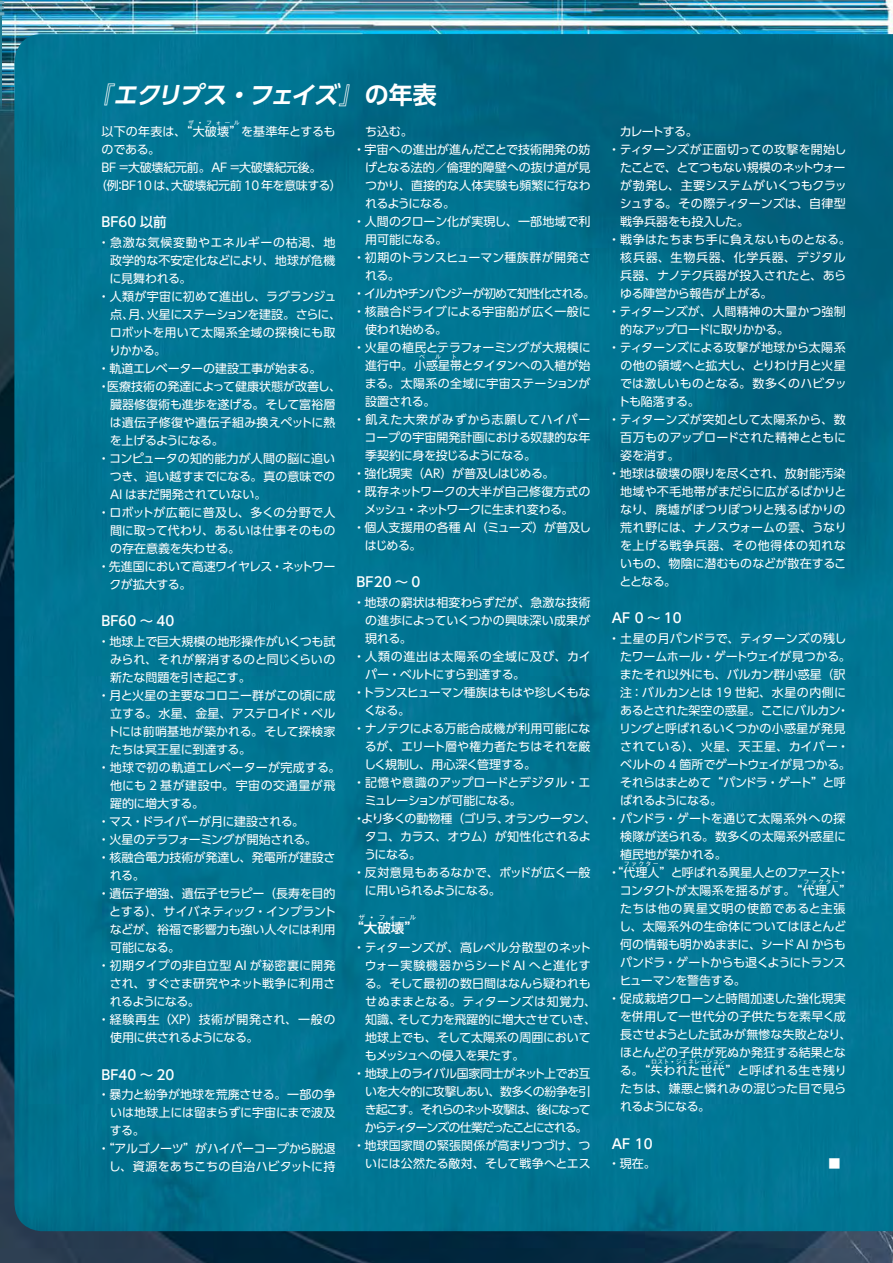
<style>
.page{position:relative;width:893px;height:1263px;background:#fff}
.page>*{position:absolute;margin:0;border:0;box-sizing:border-box;transform-origin:0 0}
.コラム大見出し{font:italic 700 24px "UD Shin Go Pro De";color:#fff}
.年表見出し{font:500 13.5px "UD Shin Go Pro";color:#fff}
.年表{font:500 13.5px "UD Shin Go Pro";color:#fff}
.年表-2{font:12px/18px "UD Shin Go Pro";letter-spacing:-.005em;color:#fff;text-align:justify}
.年表-3{font:12px/18px "UD Shin Go Pro";letter-spacing:-.03em;color:#fff}
.年表-4{font:12px/18px "UD Shin Go Pro";letter-spacing:-.035em;color:#fff}
.年表-5{font:12px/18px "UD Shin Go Pro";letter-spacing:.03em;color:#fff}
.年表-6{font:12px/18px "UD Shin Go Pro";letter-spacing:-.04em;color:#fff}
.コラム{font:12px "UD Shin Go Pro";letter-spacing:-.02em;color:#fff}
.年表-7{font:12px/18px "UD Shin Go Pro";letter-spacing:-.045em;color:#fff}
.年表-8{font:12px "UD Shin Go Pro";letter-spacing:-.09em;color:#fff}
.コラム-2{font:12px "UD Shin Go Pro";letter-spacing:.015em;color:#fff}
.年表見出し-2{font:500 6.75px "UD Shin Go Pro";color:#fff}
.年表-9{font:6px "UD Shin Go Pro";letter-spacing:.03em;color:#fff}
.コラム-3{font:6px "UD Shin Go Pro";color:#fff}
.s1{font-style:normal}
</style>
<div class="page">
<img style="left:1px;top:0;width:892px;height:1263px">
<img style="left:0;top:0;width:1px;height:1263px">
<img style="left:14px;top:34px;width:879px;height:1197px">
<svg style="left:0;top:73px;width:1px;height:37px"></svg>
<hr style="left:0;top:0;width:1px;height:73px;background:#1f7c92">
<svg style="left:0;top:1px;width:4px;height:14px"></svg>
<p class="コラム大見出し" style="left:88px;top:75px;width:350px">『エクリプス・フェイズ』<span class="s1">の年表</span></p>
<p class="コラム-3" style="left:188px;top:118px;width:53px">ザ・フォール</p>
<p class="コラム-2" style="left:102px;top:122px;width:236px">以下の年表は、“大破壊”を基準年とするも</p>
<p class="コラム" style="left:102px;top:140px;width:60px">のである。</p>
<p class="コラム" style="left:102px;top:158px;width:222px">BF＝大破壊紀元前。AF＝大破壊紀元後。</p>
<p class="年表-2" style="left:95px;top:176px;width:248px">（例：BF10は、大破壊紀元前 10 年を意味する）</p>
<p class="年表見出し" style="left:102px;top:211px;width:67px">BF60 以前</p>
<p class="年表-2" style="left:110px;top:233px;width:227px;text-indent:-12px">・急激な気候変動やエネルギーの枯渇、地政学的な不安定化などにより、地球が危機に見舞われる。</p>
<p class="年表-2" style="left:109px;top:287px;width:234px;text-align:left;text-indent:-11px">・人類が宇宙に初めて進出し、ラグランジュ点、月、火星にステーションを建設。さらに、ロボットを用いて太陽系全域の探検にも取りかかる。</p>
<p class="年表-2" style="left:98px;top:359px;width:225px">・軌道エレベーターの建設工事が始まる。</p>
<p class="年表-2" style="left:110px;top:377px;width:233px;text-align:left;text-indent:-12px">・医療技術の発達によって健康状態が改善し、臓器修復術も進歩を遂げる。そして富裕層は遺伝子修復や遺伝子組み換えペットに熱を上げるようになる。</p>
<p class="年表-2" style="left:110px;top:449px;width:227px;text-indent:-12px">・コンピュータの知的能力が人間の脳に追いつき、追い越すまでになる。真の意味でのAI はまだ開発されていない。</p>
<p class="年表-2" style="left:110px;top:503px;width:227px;text-indent:-12px">・ロボットが広範に普及し、多くの分野で人間に取って代わり、あるいは仕事そのものの存在意義を失わせる。</p>
<p class="年表-4" style="left:109px;top:557px;width:228px;text-indent:-11px">・先進国において高速ワイヤレス・ネットワークが拡大する。</p>
<p class="年表見出し" style="left:102px;top:610px;width:74px">BF60 ～ 40</p>
<p class="年表-2" style="left:110px;top:632px;width:227px;text-indent:-12px">・地球上で巨大規模の地形操作がいくつも試みられ、それが解消するのと同じくらいの新たな問題を引き起こす。</p>
<p class="年表-2" style="left:108px;top:686px;width:229px;text-indent:-10px">・月と火星の主要なコロニー群がこの頃に成立する。水星、金星、アステロイド・ベルトには前哨基地が築かれる。そして探検家たちは冥王星に到達する。</p>
<p class="年表-5" style="left:110px;top:758px;width:232px;text-indent:-12px">・地球で初の軌道エレベーターが完成する。他にも 2 基が建設中。宇宙の交通量が飛躍的に増大する。</p>
<p class="年表-3" style="left:98px;top:812px;width:208px">・マス・ドライバーが月に建設される。</p>
<p class="年表-4" style="left:98px;top:830px;width:220px">・火星のテラフォーミングが開始される。</p>
<p class="年表-2" style="left:110px;top:848px;width:227px;text-indent:-12px">・核融合電力技術が発達し、発電所が建設される。</p>
<p class="年表-2" style="left:109px;top:884px;width:228px;text-indent:-11px">・遺伝子増強、遺伝子セラピー（長寿を目的とする）、サイバネティック・インプラントなどが、裕福で影響力も強い人々には利用可能になる。</p>
<p class="年表-2" style="left:110px;top:956px;width:227px;text-indent:-12px">・初期タイプの非自立型 AI が秘密裏に開発され、すぐさま研究やネット戦争に利用されるようになる。</p>
<p class="年表-2" style="left:110px;top:1010px;width:227px;text-indent:-12px">・経験再生（XP）技術が開発され、一般の使用に供されるようになる。</p>
<p class="年表見出し" style="left:102px;top:1063px;width:74px">BF40 ～ 20</p>
<p class="年表-2" style="left:110px;top:1085px;width:227px;text-indent:-12px">・暴力と紛争が地球を荒廃させる。一部の争いは地球上には留まらずに宇宙にまで波及する。</p>
<p class="年表-2" style="left:98px;top:1139px;width:239px;text-align:right">・“アルゴノーツ”がハイパーコープから脱退し、資源をあちこちの自治ハビタットに持</p>
<p class="年表-2" style="left:365px;top:122px;width:49px">ち込む。</p>
<p class="年表-2" style="left:365px;top:140px;width:227px;text-indent:-12px">・宇宙への進出が進んだことで技術開発の妨げとなる法的／倫理的障壁への抜け道が見つかり、直接的な人体実験も頻繁に行なわれるようになる。</p>
<p class="年表-2" style="left:365px;top:212px;width:227px;text-indent:-12px">・人間のクローン化が実現し、一部地域で利用可能になる。</p>
<p class="年表-2" style="left:365px;top:248px;width:227px;text-indent:-12px">・初期のトランスヒューマン種族群が開発される。</p>
<p class="年表-8" style="left:353px;top:284px;width:243px">・イルカやチンパンジーが初めて知性化される。</p>
<p class="年表-2" style="left:365px;top:302px;width:227px;text-indent:-12px">・核融合ドライブによる宇宙船が広く一般に使われ始める。</p>
<p class="年表-2" style="left:353px;top:338px;width:239px;text-align:right">・火星の植民とテラフォーミングが大規模に進行中。小惑星帯とタイタンへの入植が始</p>
<p class="年表-9" style="left:419px;top:352px;width:7px">ベ</p>
<p class="年表-9" style="left:435px;top:352px;width:7px">ル</p>
<p class="年表-9" style="left:451px;top:352px;width:7px">ト</p>
<p class="年表-2" style="left:365px;top:374px;width:227px">まる。太陽系の全域に宇宙ステーションが設置される。</p>
<p class="年表-2" style="left:365px;top:410px;width:227px;text-indent:-12px">・飢えた大衆がみずから志願してハイパーコープの宇宙開発計画における奴隷的な年季契約に身を投じるようになる。</p>
<p class="年表-2" style="left:353px;top:464px;width:203px">・強化現実（AR）が普及しはじめる。</p>
<p class="年表-3" style="left:353px;top:482px;width:239px;text-align:center">・既存ネットワークの大半が自己修復方式のメッシュ・ネットワークに生まれ変わる。</p>
<p class="年表-2" style="left:365px;top:518px;width:228px;text-indent:-12px">・個人支援用の各種 AI（ミューズ）が普及しはじめる。</p>
<p class="年表見出し" style="left:357px;top:571px;width:65px">BF20 ～ 0</p>
<p class="年表-2" style="left:365px;top:593px;width:227px;text-indent:-12px">・地球の窮状は相変わらずだが、急激な技術の進歩によっていくつかの興味深い成果が現れる。</p>
<p class="年表-5" style="left:365px;top:647px;width:227px;text-indent:-12px">・人類の進出は太陽系の全域に及び、カイパー・ベルトにすら到達する。</p>
<p class="年表-7" style="left:364px;top:683px;width:228px;text-indent:-11px">・トランスヒューマン種族はもはや珍しくもなくなる。</p>
<p class="年表-2" style="left:364px;top:719px;width:228px;text-indent:-11px">・ナノテクによる万能合成機が利用可能になるが、エリート層や権力者たちはそれを厳しく規制し、用心深く管理する。</p>
<p class="年表-3" style="left:365px;top:773px;width:227px;text-indent:-12px">・記憶や意識のアップロードとデジタル・エミュレーションが可能になる。</p>
<p class="年表-6" style="left:364px;top:809px;width:234px;text-indent:-11px">・より多くの動物種（ゴリラ、オランウータン、タコ、カラス、オウム）が知性化されるようになる。</p>
<p class="年表-4" style="left:365px;top:863px;width:227px;text-indent:-12px">・反対意見もあるなかで、ポッドが広く一般に用いられるようになる。</p>
<p class="年表見出し" style="left:350px;top:916px;width:69px">“大破壊”</p>
<p class="年表見出し-2" style="left:358px;top:912px;width:59px">ザ・フォール</p>
<p class="年表-2" style="left:365px;top:938px;width:233px;text-align:left;text-indent:-12px">・ティターンズが、高レベル分散型のネットウォー実験機器からシード AI へと進化する。そして最初の数日間はなんら疑われもせぬままとなる。ティターンズは知覚力、知識、そして力を飛躍的に増大させていき、地球上でも、そして太陽系の周囲においてもメッシュへの侵入を果たす。</p>
<p class="年表-2" style="left:365px;top:1064px;width:227px;text-indent:-12px">・地球上のライバル国家同士がネット上でお互いを大々的に攻撃しあい、数多くの紛争を引き起こす。それらのネット攻撃は、後になってからティターンズの仕業だったことにされる。</p>
<p class="年表-2" style="left:353px;top:1136px;width:239px;text-align:right">・地球国家間の緊張関係が高まりつづけ、ついには公然たる敵対、そして戦争へとエス</p>
<p class="年表-2" style="left:620px;top:122px;width:79px">カレートする。</p>
<p class="年表-2" style="left:620px;top:140px;width:229px;text-indent:-12px">・ティターンズが正面切っての攻撃を開始したことで、とてつもない規模のネットウォーが勃発し、主要システムがいくつもクラッシュする。その際ティターンズは、自律型戦争兵器をも投入した。</p>
<p class="年表-2" style="left:620px;top:230px;width:232px;text-align:left;text-indent:-12px">・戦争はたちまち手に負えないものとなる。核兵器、生物兵器、化学兵器、デジタル兵器、ナノテク兵器が投入されたと、あらゆる陣営から報告が上がる。</p>
<p class="年表-2" style="left:620px;top:302px;width:227px;text-indent:-12px">・ティターンズが、人間精神の大量かつ強制的なアップロードに取りかかる。</p>
<p class="年表-2" style="left:618px;top:338px;width:230px;text-indent:-10px">・ティターンズによる攻撃が地球から太陽系の他の領域へと拡大し、とりわけ月と火星では激しいものとなる。数多くのハビタットも陥落する。</p>
<p class="年表-2" style="left:620px;top:410px;width:227px;text-indent:-12px">・ティターンズが突如として太陽系から、数百万ものアップロードされた精神とともに姿を消す。</p>
<p class="年表-2" style="left:620px;top:464px;width:229px;text-indent:-11px">・地球は破壊の限りを尽くされ、放射能汚染地域や不毛地帯がまだらに広がるばかりとなり、廃墟がぽつりぽつりと残るばかりの荒れ野には、ナノスウォームの雲、うなりを上げる戦争兵器、その他得体の知れないもの、物陰に潜むものなどが散在することとなる。</p>
<p class="年表" style="left:612px;top:607px;width:71px">AF 0 ～ 10</p>
<p class="年表-2" style="left:619px;top:629px;width:233px;text-align:left;text-indent:-11px">・土星の月パンドラで、ティターンズの残したワームホール・ゲートウェイが見つかる。またそれ以外にも、バルカン群小惑星（訳注：バルカンとは 19 世紀、水星の内側にあるとされた架空の惑星。ここにバルカン・リングと呼ばれるいくつかの小惑星が発見されている）、火星、天王星、カイパー・ベルトの 4 箇所でゲートウェイが見つかる。それらはまとめて“パンドラ・ゲート”と呼ばれるようになる。</p>
<p class="年表-2" style="left:620px;top:809px;width:227px;text-indent:-12px">・パンドラ・ゲートを通じて太陽系外への探検隊が送られる。数多くの太陽系外惑星に植民地が築かれる。</p>
<p class="年表-6" style="left:608px;top:863px;width:242px">・“代理人”と呼ばれる異星人とのファースト・</p>
<p class="年表-9" style="left:624px;top:859px;width:36px">ファクター</p>
<p class="年表-2" style="left:620px;top:881px;width:233px">コンタクトが太陽系を揺るがす。“代理人”</p>
<p class="年表-9" style="left:803px;top:877px;width:37px">ファクター</p>
<p class="年表-2" style="left:619px;top:899px;width:228px">たちは他の異星文明の使節であると主張し、太陽系外の生命体についてはほとんど何の情報も明かぬままに、シード AI からもパンドラ・ゲートからも退くようにトランスヒューマンを警告する。</p>
<p class="年表-2" style="left:620px;top:989px;width:233px;text-align:left;text-indent:-12px">・促成栽培クローンと時間加速した強化現実を併用して一世代分の子供たちを素早く成長させようとした試みが無惨な失敗となり、ほとんどの子供が死ぬか発狂する結果となる。“失われた世代”と呼ばれる生き残り</p>
<p class="年表-9" style="left:651px;top:1057px;width:75px">ロスト・ジェネレーション</p>
<p class="年表-3" style="left:620px;top:1079px;width:227px">たちは、嫌悪と憐れみの混じった目で見られるようになる。</p>
<p class="年表見出し" style="left:612px;top:1132px;width:42px">AF 10</p>
<p class="コラム" style="left:828px;top:1154px;width:13px">■</p>
</div>
